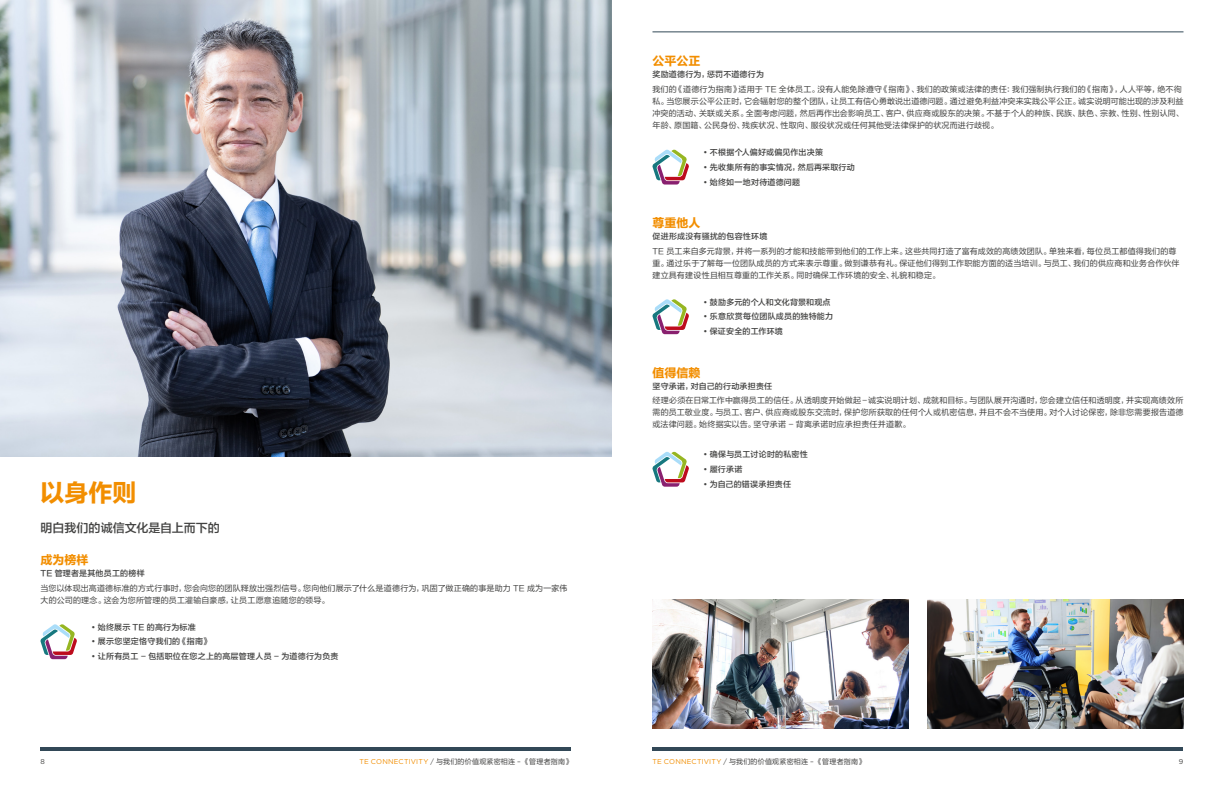
<style>
.page{position:relative;width:1224px;height:792px;background:#fff}
.page>*{position:absolute;margin:0;border:0;box-sizing:border-box;transform-origin:0 0}
.t1{font:24px "FZLTDHJW GB1 0";color:#f28e00}
.t2{font:12px "FZLTDHJW GB1 0";color:#f28e00}
.t3{font:12px "FZLTZHJW GB1 0";color:#424241}
.t4{font:8px/12px "FZLTHJW GB1 0";letter-spacing:.02em;color:#424241}
.t5{font:8px "FZLTZHJW GB1 0";letter-spacing:.025em;color:#424241}
.t6{font:7px "FZLTHJW GB1 0";letter-spacing:.025em;color:#424241}
.t7{font:7px "Gotham";color:#424241}
.s1{font-family:"Gotham";font-weight:500}
.s2{font-family:"Gotham";color:#f28e00}
.s3{font-family:"Gotham"}
</style>
<div class="page">
<hr style="left:652px;top:32px;width:532px;height:1px;background:#324857">
<hr style="left:40px;top:747px;width:532px;height:4px;background:#324857">
<hr style="left:652px;top:747px;width:532px;height:4px;background:#324857">
<img style="left:0;top:0;width:612px;height:456px">
<svg style="left:40px;top:624px;width:37px;height:35px"></svg>
<svg style="left:652px;top:149px;width:37px;height:36px"></svg>
<svg style="left:652px;top:299px;width:37px;height:35px"></svg>
<svg style="left:652px;top:452px;width:37px;height:35px"></svg>
<img style="left:652px;top:599px;width:257px;height:130px">
<img style="left:927px;top:599px;width:257px;height:130px">
<h1 class="t1" style="left:40px;top:480px;width:97px">以身作则</h1>
<h2 class="t3" style="left:40px;top:521px;width:181px">明白我们的诚信文化是自上而下的</h2>
<h2 class="t2" style="left:40px;top:553px;width:49px">成为榜样</h2>
<p class="t5" style="left:40px;top:569px;width:106px">TE 管理者是其他员工的榜样</p>
<p class="t4" style="left:40px;top:582px;width:529px">当您以体现出高道德标准的方式行事时，您会向您的团队释放出强烈信号。您向他们展示了什么是道德行为，巩固了做正确的事是助力 TE 成为一家伟大的公司的理念。这会为您所管理的员工灌输自豪感，让员工愿意追随您的领导。</p>
<p class="t5" style="left:92px;top:622px;width:106px"><span class="s1">•</span> 始终展示 TE 的高行为标准</p>
<p class="t5" style="left:92px;top:637px;width:121px"><span class="s1">•</span> 展示您坚定恪守我们的《指南》</p>
<p class="t5" style="left:92px;top:652px;width:249px"><span class="s1">•</span> 让所有员工 - 包括职位在您之上的高层管理人员 - 为道德行为负责</p>
<h2 class="t2" style="left:652px;top:54px;width:49px">公平公正</h2>
<p class="t5" style="left:652px;top:70px;width:113px">奖励道德行为，惩罚不道德行为</p>
<p class="t4" style="left:652px;top:83px;width:533px">我们的《道德行为指南》适用于 TE 全体员工。没有人能免除遵守《指南》、我们的政策或法律的责任：我们强制执行我们的《指南》，人人平等，绝不徇私。当您展示公平公正时，它会辐射您的整个团队，让员工有信心勇敢说出道德问题。通过避免利益冲突来实践公平公正。诚实说明可能出现的涉及利益冲突的活动、关联或关系。全面考虑问题，然后再作出会影响员工、客户、供应商或股东的决策。不基于个人的种族、民族、肤色、宗教、性别、性别认同、年龄、原国籍、公民身份、残疾状况、性取向、服役状况或任何其他受法律保护的状况而进行歧视。</p>
<p class="t5" style="left:704px;top:148px;width:121px"><span class="s1">•</span> 不根据个人偏好或偏见作出决策</p>
<p class="t5" style="left:704px;top:163px;width:153px"><span class="s1">•</span> 先收集所有的事实情况，然后再采取行动</p>
<p class="t5" style="left:704px;top:177px;width:98px"><span class="s1">•</span> 始终如一地对待道德问题</p>
<h2 class="t2" style="left:652px;top:216px;width:49px">尊重他人</h2>
<p class="t5" style="left:652px;top:232px;width:116px">促进形成没有骚扰的包容性环境</p>
<p class="t4" style="left:652px;top:245px;width:528px">TE 员工来自多元背景，并将一系列的才能和技能带到他们的工作上来。这些共同打造了富有成效的高绩效团队。单独来看，每位员工都值得我们的尊重。通过乐于了解每一位团队成员的方式来表示尊重。做到谦恭有礼。保证他们得到工作职能方面的适当培训。与员工、我们的供应商和业务合作伙伴建立具有建设性且相互尊重的工作关系。同时确保工作环境的安全、礼貌和稳定。</p>
<p class="t5" style="left:704px;top:297px;width:129px"><span class="s1">•</span> 鼓励多元的个人和文化背景和观点</p>
<p class="t5" style="left:704px;top:312px;width:131px"><span class="s1">•</span> 乐意欣赏每位团队成员的独特能力</p>
<p class="t5" style="left:704px;top:327px;width:81px"><span class="s1">•</span> 保证安全的工作环境</p>
<h2 class="t2" style="left:652px;top:366px;width:49px">值得信赖</h2>
<p class="t5" style="left:652px;top:381px;width:121px">坚守承诺，对自己的行动承担责任</p>
<p class="t4" style="left:652px;top:395px;width:533px;text-align:justify">经理必须在日常工作中赢得员工的信任。从透明度开始做起 - 诚实说明计划、成就和目标。与团队展开沟通时，您会建立信任和透明度，并实现高绩效所需的员工敬业度。与员工、客户、供应商或股东交流时，保护您所获取的任何个人或机密信息，并且不会不当使用。对个人讨论保密，除非您需要报告道德或法律问题。始终据实以告。坚守承诺 - 背离承诺时应承担责任并道歉。</p>
<p class="t5" style="left:704px;top:450px;width:106px"><span class="s1">•</span> 确保与员工讨论时的私密性</p>
<p class="t5" style="left:704px;top:465px;width:41px"><span class="s1">•</span> 履行承诺</p>
<p class="t5" style="left:704px;top:480px;width:89px"><span class="s1">•</span> 为自己的错误承担责任</p>
<p class="t7" style="left:40px;top:757px;width:6px">8</p>
<p class="t6" style="left:360px;top:758px;width:213px"><span class="s2">TE CONNECTIVITY</span> <span class="s3">/</span> 与我们的价值观紧密相连 <span class="s3">–</span> 《管理者指南》</p>
<p class="t6" style="left:652px;top:758px;width:213px"><span class="s2">TE CONNECTIVITY</span> <span class="s3">/</span> 与我们的价值观紧密相连 <span class="s3">–</span> 《管理者指南》</p>
<p class="t7" style="left:1179px;top:757px;width:6px">9</p>
</div>
